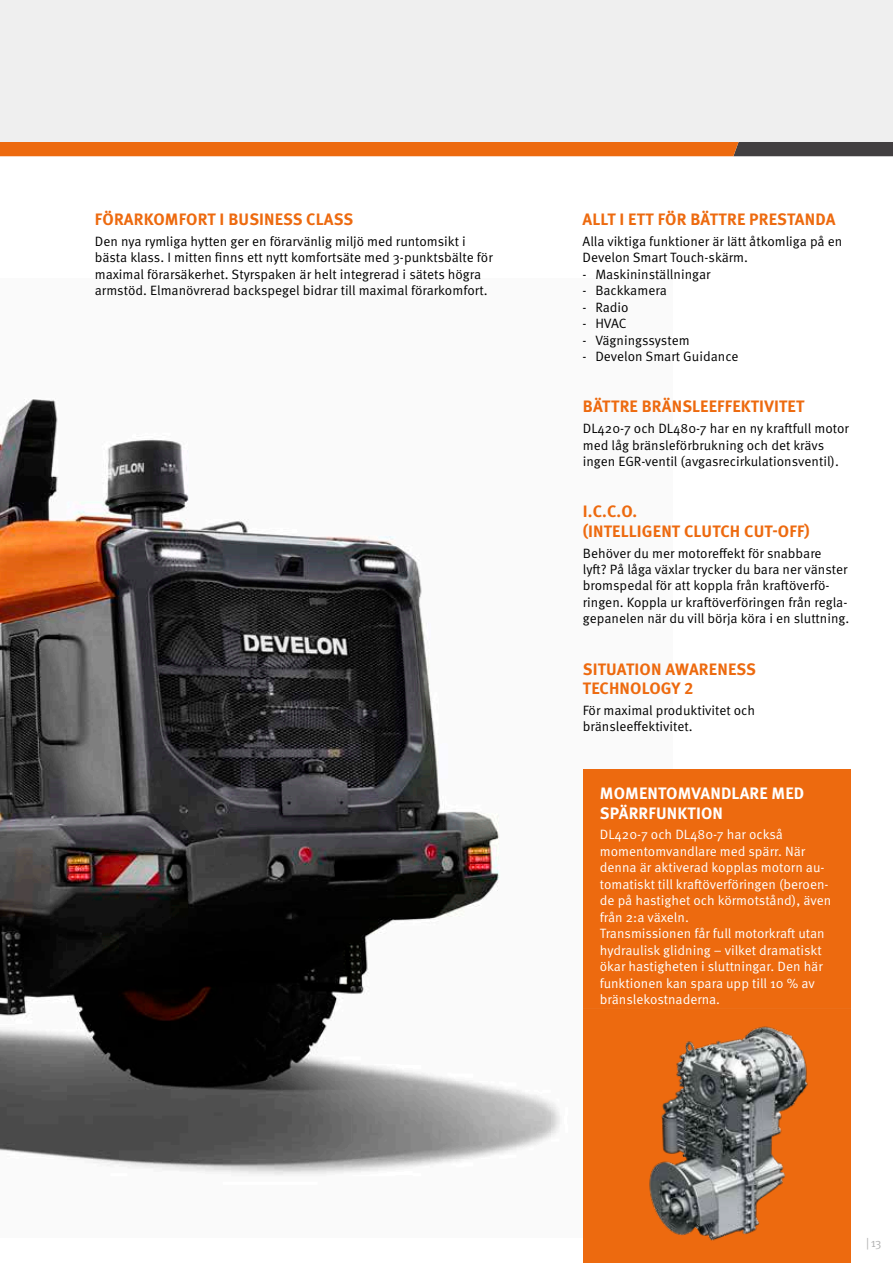
<style>
.page{position:relative;width:893px;height:1263px;background:#fff}
.page>*{position:absolute;margin:0;border:0;box-sizing:border-box;transform-origin:0 0}
.t1{font:700 16.5px/19.5px "Meta Pro";letter-spacing:.01em;color:#ed6a0f}
.t2{font:700 16.5px/19.5px "Meta Pro";letter-spacing:.01em;color:#fff}
.t3{font:13.5px/16.5px "Meta Pro Norm";color:#000}
.t4{font:13.5px/16.5px "Meta Pro Norm";color:#fff}
.t5{font:12px "Meta Pro Norm";color:#b2b2b2}
</style>
<div class="page">
<img style="left:0;top:398px;width:560px;height:778px">
<svg style="left:0;top:141px;width:893px;height:15px;background:#d16b26"></svg>
<div style="left:0;top:0;width:893px;height:141px;background:#efefef"></div>
<div style="left:583px;top:769px;width:267px;height:494px;background:#ed6a0f"></div>
<img style="left:649px;top:1026px;width:159px;height:215px">
<p class="t1" style="left:95px;top:209px;width:260px">FÖRARKOMFORT I BUSINESS CLASS</p>
<p class="t3" style="left:95px;top:232px;width:399px">Den nya rymliga hytten ger en förarvänlig miljö med runtomsikt i bästa klass. I mitten finns ett nytt komfortsäte med 3-punktsbälte för maximal förarsäkerhet. Styrspaken är helt integrerad i sätets högra armstöd. Elmanövrerad backspegel bidrar till maximal förarkomfort.</p>
<p class="t1" style="left:583px;top:209px;width:254px">ALLT I ETT FÖR BÄTTRE PRESTANDA</p>
<p class="t3" style="left:583px;top:232px;width:261px">Alla viktiga funktioner är lätt åtkomliga på en<br>Develon Smart Touch-skärm.</p>
<p class="t3" style="left:583px;top:265px;width:130px">- Maskininställningar</p>
<p class="t3" style="left:583px;top:281px;width:86px">- Backkamera</p>
<p class="t3" style="left:583px;top:298px;width:48px">- Radio</p>
<p class="t3" style="left:583px;top:314px;width:45px">- HVAC</p>
<p class="t3" style="left:583px;top:331px;width:109px">- Vägningssystem</p>
<p class="t3" style="left:583px;top:347px;width:157px">- Develon Smart Guidance</p>
<p class="t1" style="left:583px;top:396px;width:223px">BÄTTRE BRÄNSLEEFFEKTIVITET</p>
<p class="t3" style="left:583px;top:419px;width:267px">DL420-7 och DL480-7 har en ny kraftfull motor med låg bränsleförbrukning och det krävs ingen EGR-ventil (avgasrecirkulationsventil).</p>
<p class="t1" style="left:583px;top:501px;width:228px">I.C.C.O.<br>(INTELLIGENT CLUTCH CUT-OFF)</p>
<p class="t3" style="left:583px;top:544px;width:268px">Behöver du mer motoreffekt för snabbare<br>lyft? På låga växlar trycker du bara ner vänster bromspedal för att koppla från kraftöverfö&shy;ringen. Koppla ur kraftöverföringen från regla&shy;gepanelen när du vill börja köra i en sluttning.</p>
<p class="t1" style="left:583px;top:658px;width:174px">SITUATION AWARENESS<br>TECHNOLOGY 2</p>
<p class="t3" style="left:583px;top:701px;width:174px">För maximal produktivitet och bränsleeffektivitet.</p>
<p class="t2" style="left:600px;top:782px;width:206px">MOMENTOMVANDLARE MED<br>SPÄRRFUNKTION</p>
<p class="t4" style="left:600px;top:825px;width:233px">DL420-7 och DL480-7 har också momentomvandlare med spärr. När denna är aktiverad kopplas motorn au&shy;tomatiskt till kraftöverföringen (beroen&shy;de på hastighet och körmotstånd), även från 2:a växeln.<br>Transmissionen får full motorkraft utan hydraulisk glidning – vilket dramatiskt ökar hastigheten i sluttningar. Den här funktionen kan spara upp till 10 % av bränslekostnaderna.</p>
<p class="t5" style="left:866px;top:1233px;width:17px">| 13</p>
</div>
